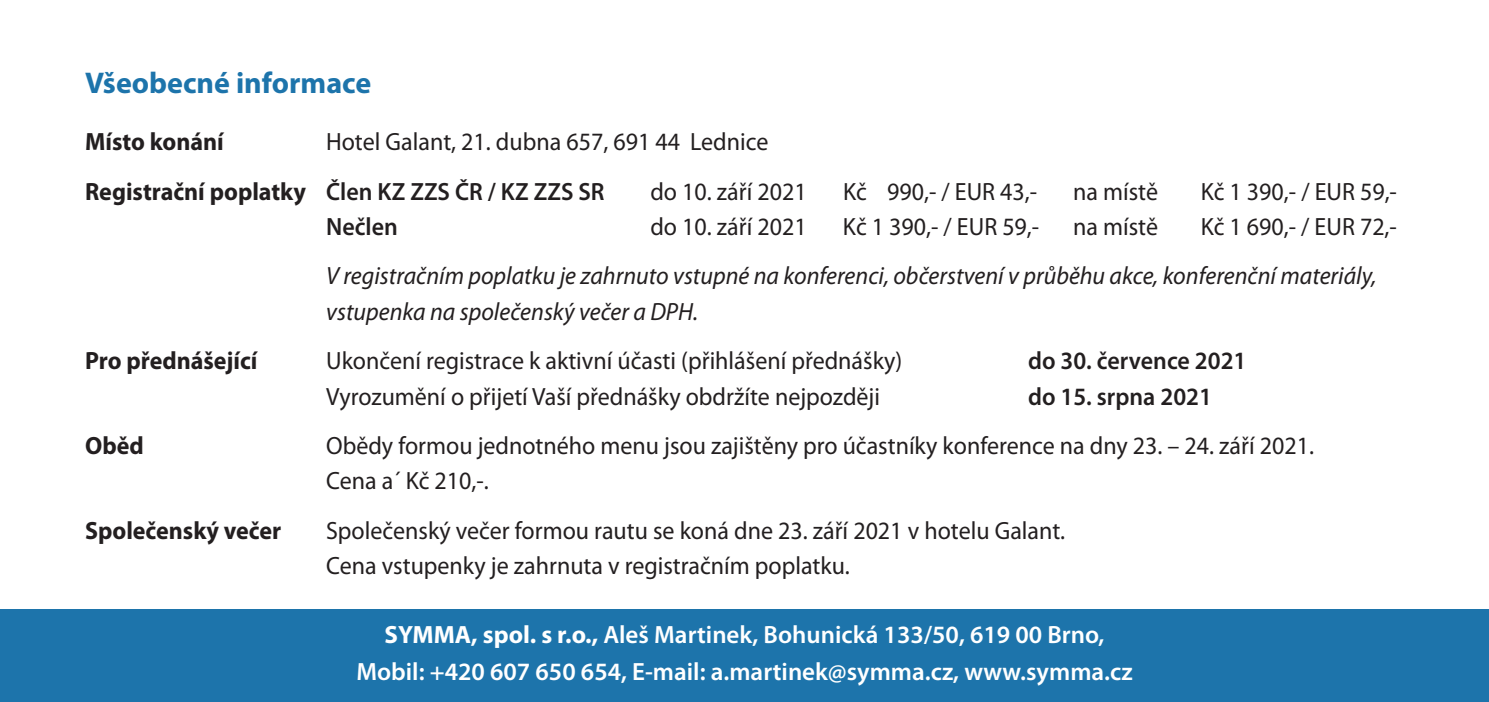
<style>
.page{position:relative;width:1489px;height:702px;background:#fff}
.page>*{position:absolute;margin:0;border:0;box-sizing:border-box;transform-origin:0 0}
.t1{font:700 30px "Myriad Pro";color:#1d74ab}
.t2{font:25px/35.2px "Myriad Pro";color:#231f20;scale:.96 1}
.t3{font:italic 25px/35.2px "Myriad Pro";color:#231f20;scale:.96 1}
.t4{font:600 25px "Myriad Pro";color:#fff}
.t5{font:700 25px "Myriad Pro";color:#231f20;scale:.96 1}
.t6{font:600 25px "Myriad Pro";color:#231f20;scale:.96 1}
.s1{font-weight:600}
.s2{font-weight:700}
</style>
<div class="page">
<div style="left:0;top:609px;width:1488px;height:93px;background:#1d74ab"></div>
<p class="t1" style="left:85px;top:64px;width:288px">Všeobecné informace</p>
<p class="t5" style="left:85px;top:125px;width:146px">Místo konání</p>
<p class="t2" style="left:326px;top:124px;width:462px">Hotel Galant, 21. dubna 657, 691 44 Lednice</p>
<p class="t5" style="left:85px;top:175px;width:542px">Registrační poplatky <span class="s1">Člen KZ ZZS ČR / KZ ZZS SR</span></p>
<p class="t2" style="left:650px;top:173px;width:164px">do 10. září 2021</p>
<p class="t2" style="left:843px;top:173px;width:204px">Kč 990,- / EUR 43,-</p>
<p class="t2" style="left:1073px;top:173px;width:90px">na místě</p>
<p class="t2" style="left:1200px;top:173px;width:206px">Kč 1 390,- / EUR 59,-</p>
<p class="t6" style="left:326px;top:210px;width:76px">Nečlen</p>
<p class="t2" style="left:650px;top:208px;width:164px">do 10. září 2021</p>
<p class="t2" style="left:843px;top:208px;width:206px">Kč 1 390,- / EUR 59,-</p>
<p class="t2" style="left:1073px;top:208px;width:90px">na místě</p>
<p class="t2" style="left:1200px;top:208px;width:206px">Kč 1 690,- / EUR 72,-</p>
<p class="t3" style="left:326px;top:258px;width:1095px">V registračním poplatku je zahrnuto vstupné na konferenci, občerstvení v průběhu akce, konferenční materiály, vstupenka na společenský večer a DPH.</p>
<p class="t5" style="left:85px;top:344px;width:181px">Pro přednášející</p>
<p class="t2" style="left:326px;top:343px;width:601px">Ukončení registrace k aktivní účasti (přihlášení přednášky)</p>
<p class="t6" style="left:1028px;top:345px;width:229px">do 30. července 2021</p>
<p class="t2" style="left:326px;top:378px;width:578px">Vyrozumění o přijetí Vaší přednášky obdržíte nejpozději</p>
<p class="t6" style="left:1028px;top:380px;width:193px">do 15. srpna 2021</p>
<p class="t5" style="left:85px;top:429px;width:63px">Oběd</p>
<p class="t2" style="left:326px;top:427px;width:1030px">Obědy formou jednotného menu jsou zajištěny pro účastníky konference na dny 23. – 24. září 2021.<br>Cena a´ Kč 210,-.</p>
<p class="t5" style="left:85px;top:514px;width:206px">Společenský večer</p>
<p class="t2" style="left:326px;top:512px;width:771px">Společenský večer formou rautu se koná dne 23. září 2021 v hotelu Galant.<br>Cena vstupenky je zahrnuta v registračním poplatku.</p>
<p class="t4" style="left:384px;top:618px;width:721px"><span class="s2">SYMMA, spol. s r.o.,</span> Aleš Martinek, Bohunická 133/50, 619 00 Brno,</p>
<p class="t4" style="left:356px;top:655px;width:777px">Mobil: +420 607 650 654, E-mail: a.martinek@symma.cz, www.symma.cz</p>
</div>
